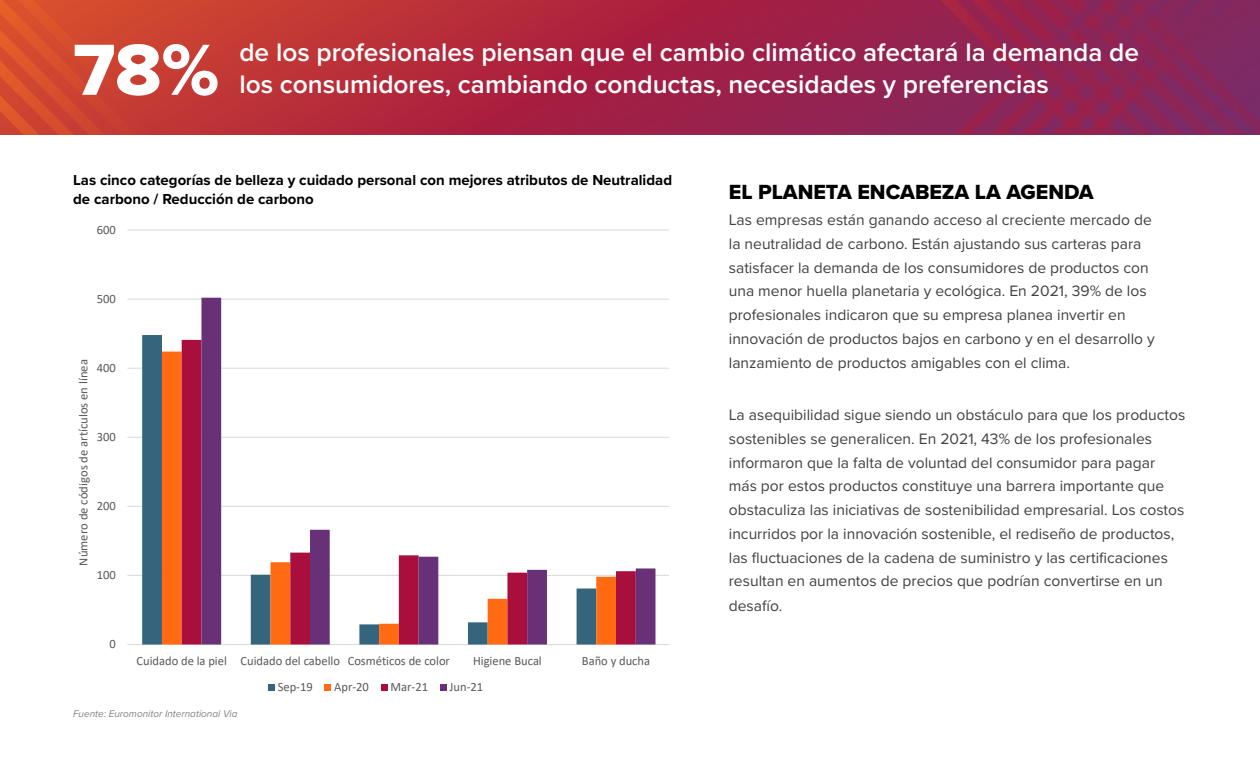
<style>
.page{position:relative;width:1260px;height:765px;background:#fff}
.page>*{position:absolute;margin:0;border:0;box-sizing:border-box;transform-origin:0 0}
.t1{font:75px "Proxima Nova Extrabld";color:#fff}
.t2{font:600 26.25px/32.5px "Proxima Nova";color:#fff}
.t3{font:21.25px "Proxima Nova Extrabld";color:#000}
.t4{font:15.62px/23.9px "Proxima Nova";color:#414042}
.t5{font:700 15px/18.8px "Proxima Nova";color:#000}
.t6{font:12.62px "Calibri";color:#595959}
.t7{font:12.5px "Calibri";color:#595959}
.t8{font:italic 10px "Proxima Nova";color:#828282}
</style>
<div class="page">
<svg style="left:343px;top:0;width:378px;height:135px;background:#ac243e"></svg>
<svg style="left:722px;top:0;width:268px;height:135px;background:#97224d"></svg>
<svg style="left:956px;top:0;width:304px;height:134px;background:#8b2557"></svg>
<svg style="left:0;top:0;width:343px;height:30px;background:#ce4530"></svg>
<svg style="left:0;top:30px;width:343px;height:105px;background:#c63d33"></svg>
<hr style="left:127px;top:644px;width:541px;height:1px;background:#d9d9d9">
<hr style="left:127px;top:575px;width:541px;height:1px;background:#d9d9d9">
<hr style="left:127px;top:506px;width:541px;height:1px;background:#d9d9d9">
<hr style="left:127px;top:437px;width:541px;height:1px;background:#d9d9d9">
<hr style="left:127px;top:368px;width:541px;height:1px;background:#d9d9d9">
<hr style="left:127px;top:299px;width:541px;height:1px;background:#d9d9d9">
<hr style="left:127px;top:230px;width:541px;height:1px;background:#d9d9d9">
<svg style="left:142px;top:335px;width:59px;height:310px;background:#446f86"></svg>
<div style="left:162px;top:352px;width:20px;height:293px;background:#ff6a13"></div>
<div style="left:182px;top:340px;width:19px;height:305px;background:#a80f3d"></div>
<svg style="left:201px;top:298px;width:455px;height:347px"></svg>
<div style="left:268px;top:684px;width:7px;height:7px;background:#35647d"></div>
<div style="left:325px;top:684px;width:6px;height:7px;background:#ff6a13"></div>
<div style="left:381px;top:684px;width:7px;height:7px;background:#a80f3d"></div>
<div style="left:440px;top:684px;width:7px;height:7px;background:#683177"></div>
<h1 class="t1" style="left:73px;top:14px;width:148px">78%</h1>
<h2 class="t2" style="left:239px;top:35px;width:901px">de los profesionales piensan que el cambio climático afectará la demanda de los consumidores, cambiando conductas, necesidades y preferencias</h2>
<p class="t5" style="left:73px;top:170px;width:601px">Las cinco categorías de belleza y cuidado personal con mejores atributos de Neutralidad de carbono / Reducción de carbono</p>
<p class="t6" style="left:97px;top:221px;width:21px">600</p>
<p class="t6" style="left:97px;top:290px;width:21px">500</p>
<p class="t7" style="left:75px;top:566px;width:208px;rotate:-90deg">Número de códigos de artículos en línea</p>
<p class="t6" style="left:97px;top:359px;width:21px">400</p>
<p class="t6" style="left:97px;top:428px;width:21px">300</p>
<p class="t6" style="left:97px;top:497px;width:21px">200</p>
<p class="t6" style="left:97px;top:566px;width:21px">100</p>
<p class="t6" style="left:110px;top:635px;width:8px">0</p>
<p class="t6" style="left:136px;top:652px;width:315px">Cuidado de la piel Cuidado del cabello Cosméticos de color</p>
<p class="t6" style="left:473px;top:652px;width:70px">Higiene Bucal</p>
<p class="t6" style="left:582px;top:652px;width:70px">Baño y ducha</p>
<p class="t6" style="left:278px;top:678px;width:37px">Sep‐19</p>
<p class="t6" style="left:334px;top:678px;width:36px">Apr‐20</p>
<p class="t6" style="left:391px;top:678px;width:39px">Mar‐21</p>
<p class="t6" style="left:450px;top:678px;width:35px">Jun‐21</p>
<p class="t8" style="left:73px;top:706px;width:166px">Fuente: Euromonitor International Via</p>
<h3 class="t3" style="left:729px;top:176px;width:366px">EL PLANETA ENCABEZA LA AGENDA</h3>
<p class="t4" style="left:729px;top:207px;width:428px">Las empresas están ganando acceso al creciente mercado de la neutralidad de carbono. Están ajustando sus carteras para satisfacer la demanda de los consumidores de productos con una menor huella planetaria y ecológica. En 2021, 39% de los profesionales indicaron que su empresa planea invertir en innovación de productos bajos en carbono y en el desarrollo y lanzamiento de productos amigables con el clima.</p>
<p class="t4" style="left:729px;top:402px;width:458px">La asequibilidad sigue siendo un obstáculo para que los productos sostenibles se generalicen. En 2021, 43% de los profesionales informaron que la falta de voluntad del consumidor para pagar más por estos productos constituye una barrera importante que obstaculiza las iniciativas de sostenibilidad empresarial. Los costos incurridos por la innovación sostenible, el rediseño de productos, las fluctuaciones de la cadena de suministro y las certificaciones resultan en aumentos de precios que podrían convertirse en un desafío.</p>
</div>
